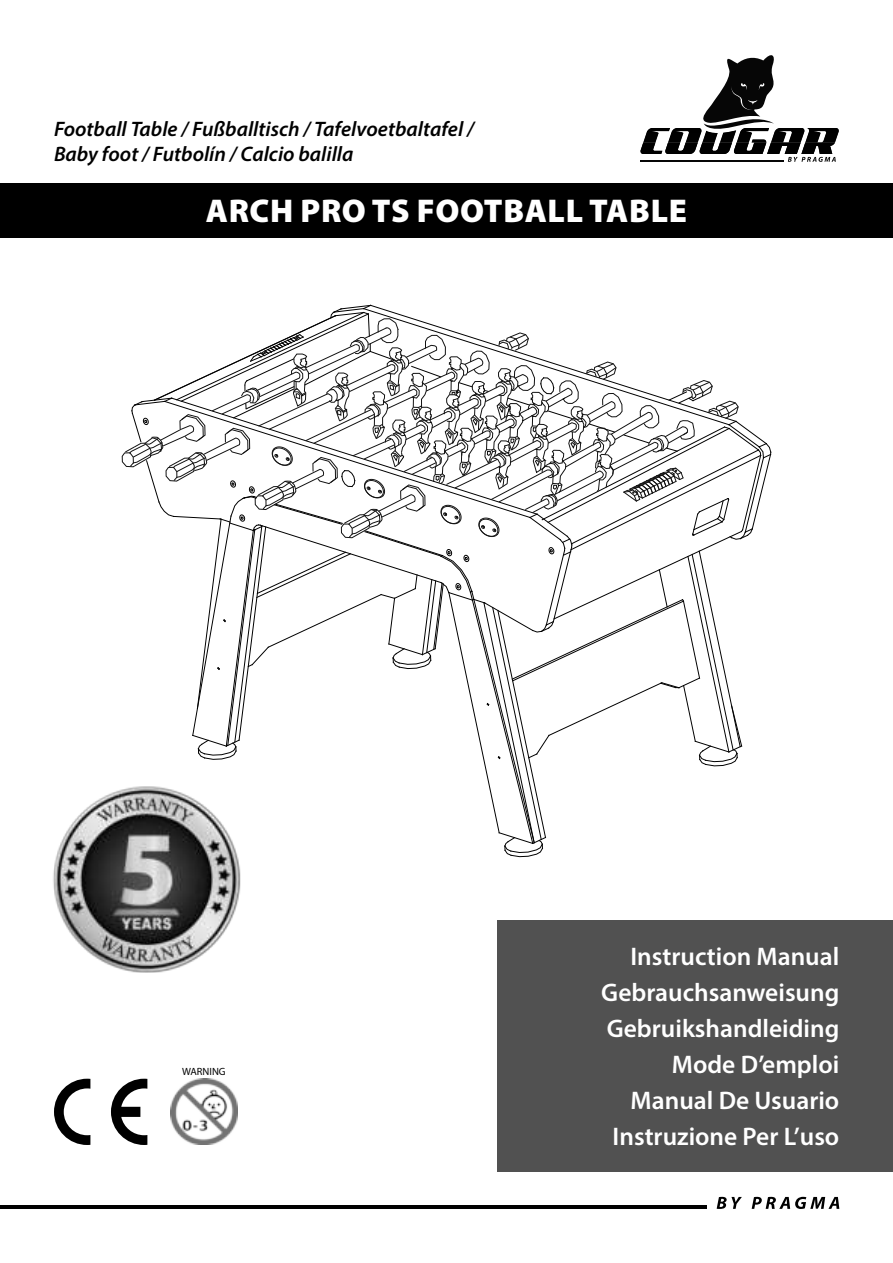
<style>
.page{position:relative;width:893px;height:1263px;background:#fff}
.page>*{position:absolute;margin:0;border:0;box-sizing:border-box;transform-origin:0 0}
.t1{font:900 33px "Myriad Pro";letter-spacing:.02em;color:#fff}
.t2{font:600 25.5px/36px "Myriad Pro";color:#fff;text-align:right}
.t3{font:italic 600 21px/25.2px "Myriad Pro";color:#000}
.t4{font:10.5px "Myriad Pro";color:#000}
</style>
<div class="page">
<div style="left:0;top:184px;width:893px;height:54px;background:#000"></div>
<svg style="left:640px;top:55px;width:199px;height:107px"></svg>
<hr style="left:640px;top:160px;width:144px;height:2px;background:#060606">
<div style="left:497px;top:920px;width:396px;height:252px;background:#515151"></div>
<svg style="left:717px;top:1197px;width:25px;height:12px"></svg>
<svg style="left:752px;top:1197px;width:87px;height:12px"></svg>
<hr style="left:0;top:1205px;width:706px;height:4px;background:#000">
<svg style="left:54px;top:1079px;width:36px;height:66px"></svg>
<svg style="left:111px;top:1079px;width:36px;height:66px"></svg>
<img style="left:53px;top:789px;width:188px;height:184px">
<img style="left:171px;top:1079px;width:66px;height:66px">
<svg style="left:121px;top:304px;width:651px;height:553px"></svg>
<p class="t3" style="left:54px;top:118px;width:421px">Football Table / Fußballtisch / Tafelvoetbaltafel /<br>Baby foot / Futbolín / Calcio balilla</p>
<p class="t1" style="left:206px;top:192px;width:483px">ARCH PRO TS FOOTBALL TABLE</p>
<p class="t4" style="left:182px;top:1066px;width:45px">WARNING</p>
<p class="t2" style="left:601px;top:940px;width:240px">Instruction Manual<br>Gebrauchsanweisung<br>Gebruikshandleiding<br>Mode D’emploi<br>Manual De Usuario<br>Instruzione Per L’uso</p>
</div>
